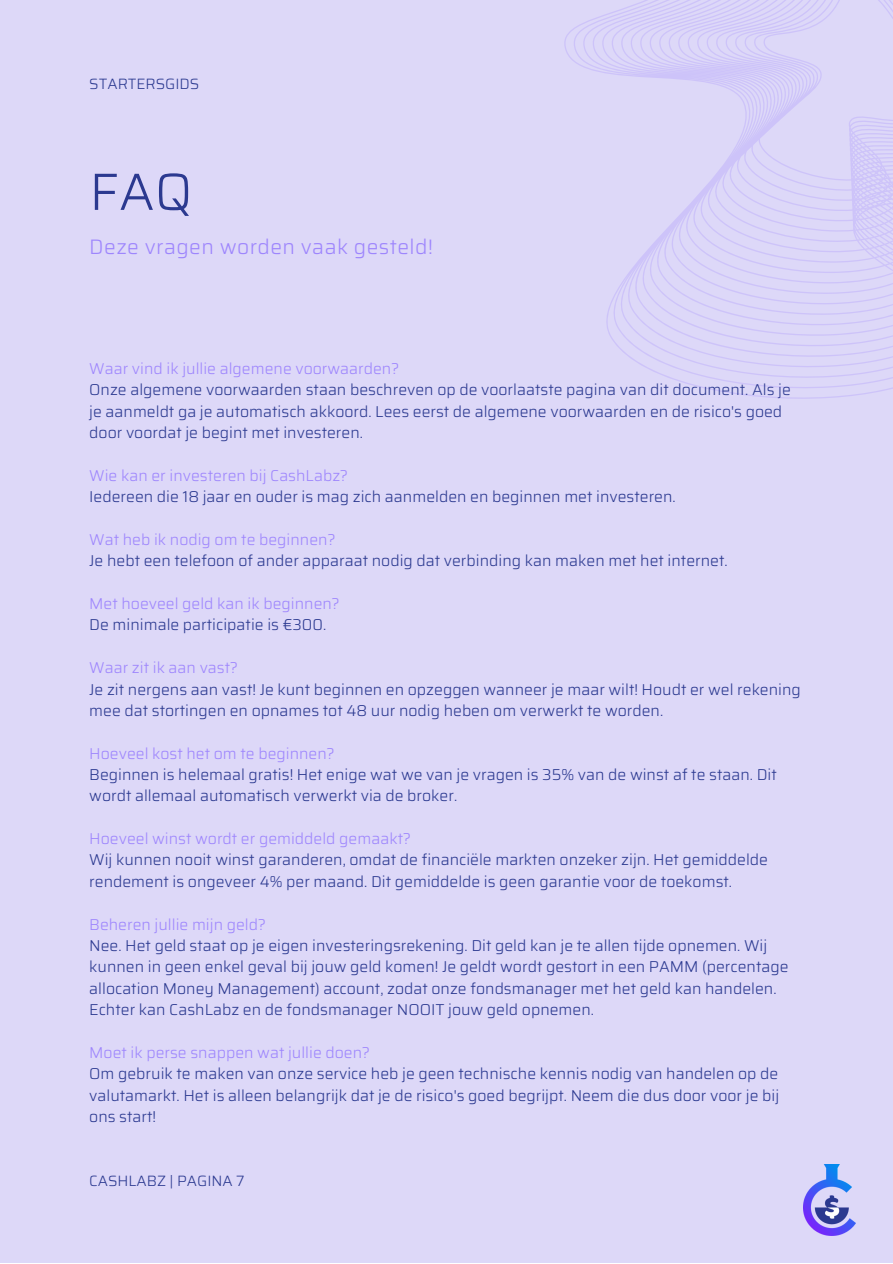
<style>
.page{position:relative;width:893px;height:1264px;background:#fff}
.page>*{position:absolute;margin:0;border:0;box-sizing:border-box;transform-origin:0 0}
.t1{font:300 52.5px "Saira";color:#2b3990}
.t2{font:300 21px "Saira";letter-spacing:.02em;color:#9e86fd}
.t3{font:300 15.75px/21.3px "Saira";color:#2b3990}
.t4{font:300 15.75px "Saira";color:#9e86fd}
.t5{font:300 15px "Saira";color:#2b3990}
</style>
<div class="page">
<div style="left:0;top:0;width:892px;height:1262px;background:#ddd8f8"></div>
<svg style="left:564px;top:0;width:328px;height:399px"></svg>
<img style="left:803px;top:1164px;width:52px;height:71px">
<p class="t5" style="left:89px;top:72px;width:112px">STARTERSGIDS</p>
<p class="t1" style="left:89px;top:150px;width:105px">FAQ</p>
<p class="t2" style="left:89px;top:231px;width:345px">Deze vragen worden vaak gesteld!</p>
<p class="t4" style="left:89px;top:356px;width:311px">Waar vind ik jullie algemene voorwaarden?</p>
<p class="t3" style="left:89px;top:379px;width:703px">Onze algemene voorwaarden staan beschreven op de voorlaatste pagina van dit document. Als je je aanmeldt ga je automatisch akkoord. Lees eerst de algemene voorwaarden en de risico's goed door voordat je begint met investeren.</p>
<p class="t4" style="left:89px;top:463px;width:260px">Wie kan er investeren bij CashLabz?</p>
<p class="t3" style="left:89px;top:486px;width:588px">Iedereen die 18 jaar en ouder is mag zich aanmelden en beginnen met investeren.</p>
<p class="t4" style="left:89px;top:527px;width:248px">Wat heb ik nodig om te beginnen?</p>
<p class="t3" style="left:89px;top:550px;width:639px">Je hebt een telefoon of ander apparaat nodig dat verbinding kan maken met het internet.</p>
<p class="t4" style="left:89px;top:591px;width:252px">Met hoeveel geld kan ik beginnen?</p>
<p class="t3" style="left:89px;top:614px;width:238px">De minimale participatie is €300.</p>
<p class="t4" style="left:89px;top:655px;width:150px">Waar zit ik aan vast?</p>
<p class="t3" style="left:89px;top:678px;width:713px">Je zit nergens aan vast! Je kunt beginnen en opzeggen wanneer je maar wilt! Houdt er wel rekening mee dat stortingen en opnames tot 48 uur nodig heben om verwerkt te worden.</p>
<p class="t4" style="left:89px;top:740px;width:247px">Hoeveel kost het om te beginnen?</p>
<p class="t3" style="left:89px;top:764px;width:689px">Beginnen is helemaal gratis! Het enige wat we van je vragen is 35% van de winst af te staan. Dit wordt allemaal automatisch verwerkt via de broker.</p>
<p class="t4" style="left:89px;top:826px;width:323px">Hoeveel winst wordt er gemiddeld gemaakt?</p>
<p class="t3" style="left:89px;top:849px;width:680px">Wij kunnen nooit winst garanderen, omdat de financiële markten onzeker zijn. Het gemiddelde rendement is ongeveer 4% per maand. Dit gemiddelde is geen garantie voor de toekomst.</p>
<p class="t4" style="left:89px;top:911px;width:178px">Beheren jullie mijn geld?</p>
<p class="t3" style="left:89px;top:934px;width:700px">Nee. Het geld staat op je eigen investeringsrekening. Dit geld kan je te allen tijde opnemen. Wij kunnen in geen enkel geval bij jouw geld komen! Je geldt wordt gestort in een PAMM (percentage allocation Money Management) account, zodat onze fondsmanager met het geld kan handelen.<br>Echter kan CashLabz en de fondsmanager NOOIT jouw geld opnemen.</p>
<p class="t4" style="left:89px;top:1039px;width:282px">Moet ik perse snappen wat jullie doen?</p>
<p class="t3" style="left:89px;top:1063px;width:691px;text-align:justify">Om gebruik te maken van onze service heb je geen technische kennis nodig van handelen op de valutamarkt. Het is alleen belangrijk dat je de risico's goed begrijpt. Neem die dus door voor je bij ons start!</p>
<p class="t5" style="left:89px;top:1169px;width:157px">CASHLABZ | PAGINA 7</p>
</div>
